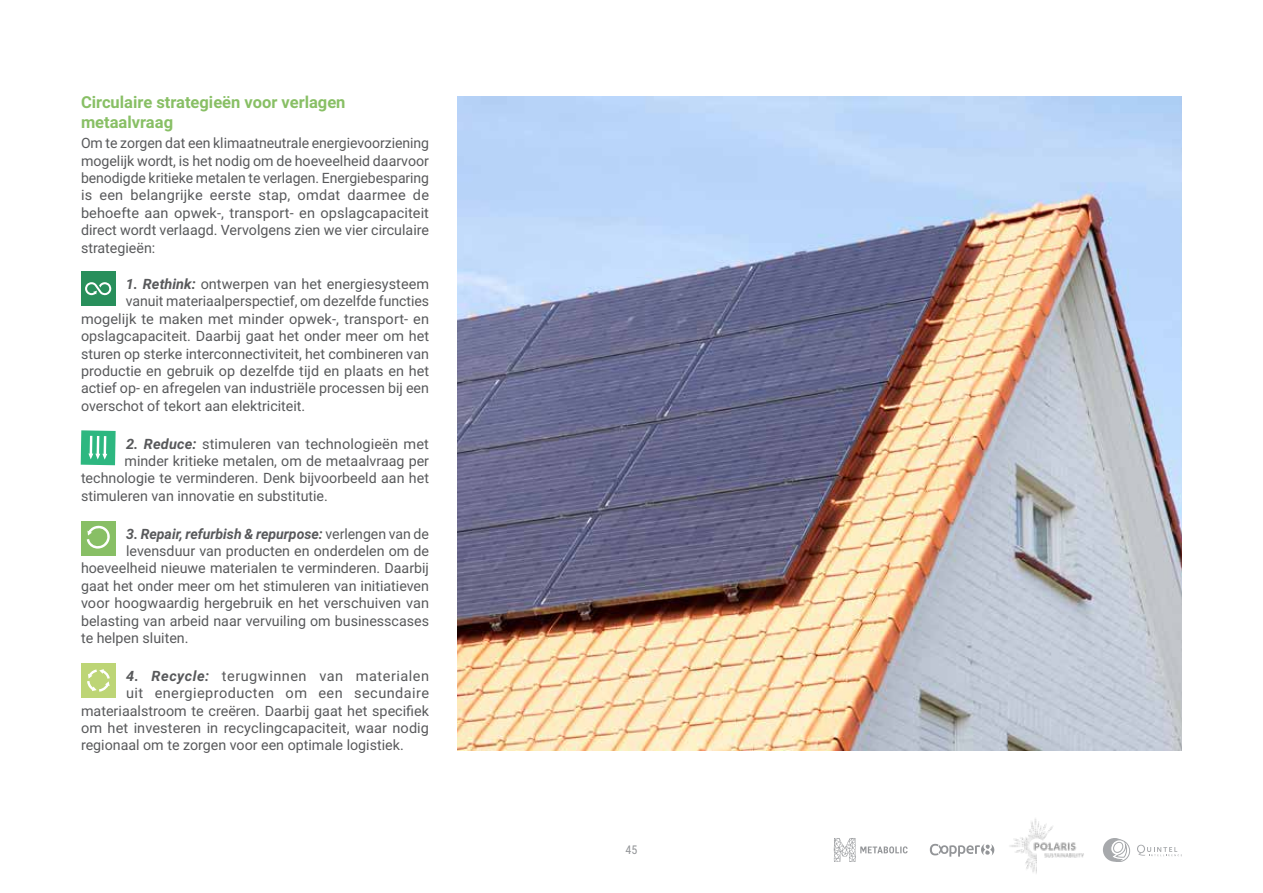
<style>
.page{position:relative;width:1263px;height:893px;background:#fff}
.page>*{position:absolute;margin:0;border:0;box-sizing:border-box;transform-origin:0 0}
.t1{font:700 16.5px/19.5px "Roboto";color:#88bf65}
.t2{font:14.25px/17.4px "Roboto";color:#58595b;text-align:justify}
.t3{font:italic 700 14.25px "Roboto";letter-spacing:-.005em;color:#58595b}
.t4{font:14.25px "Roboto";letter-spacing:.035em;color:#58595b}
.t5{font:14.25px "Roboto";letter-spacing:.03em;color:#58595b}
.t6{font:12px "Roboto Condensed";color:#939598}
.s1{font-weight:700;font-style:italic}
.s2{font-weight:400;font-style:normal}
</style>
<div class="page">
<svg style="left:1103px;top:838px;width:27px;height:24px"></svg>
<svg style="left:1137px;top:845px;width:45px;height:11px"></svg>
<svg style="left:834px;top:838px;width:73px;height:24px"></svg>
<svg style="left:930px;top:844px;width:64px;height:13px"></svg>
<img style="left:1009px;top:818px;width:75px;height:56px">
<div style="left:81px;top:272px;width:34px;height:34px;background:#288f5b"></div>
<svg style="left:85px;top:282px;width:26px;height:13px"></svg>
<svg style="left:81px;top:430px;width:35px;height:35px"></svg>
<div style="left:81px;top:521px;width:35px;height:34px;background:#88bf65"></div>
<svg style="left:87px;top:525px;width:23px;height:24px"></svg>
<div style="left:81px;top:663px;width:35px;height:35px;background:#bdd576"></div>
<svg style="left:87px;top:669px;width:23px;height:23px"></svg>
<img style="left:457px;top:96px;width:725px;height:655px">
<p class="t1" style="left:81px;top:92px;width:266px">Circulaire strategieën voor verlagen metaalvraag</p>
<p class="t2" style="left:81px;top:134px;width:350px">Om te zorgen dat een klimaatneutrale energievoorziening mogelijk wordt, is het nodig om de hoeveelheid daarvoor benodigde kritieke metalen te verlagen. Energiebesparing is een belangrijke eerste stap, omdat daarmee de behoefte aan opwek-, transport- en opslagcapaciteit direct wordt verlaagd. Vervolgens zien we vier circulaire strategieën:</p>
<p class="t2" style="left:126px;top:275px;width:305px"><span class="s1">1. Rethink:</span> ontwerpen van het energiesysteem</p>
<p class="t2" style="left:126px;top:292px;width:305px">vanuit materiaalperspectief, om dezelfde functies</p>
<p class="t2" style="left:81px;top:309px;width:350px">mogelijk te maken met minder opwek-, transport- en</p>
<p class="t2" style="left:81px;top:327px;width:350px">opslagcapaciteit. Daarbij gaat het onder meer om het</p>
<p class="t2" style="left:81px;top:344px;width:350px">sturen op sterke interconnectiviteit, het combineren van</p>
<p class="t2" style="left:81px;top:362px;width:350px">productie en gebruik op dezelfde tijd en plaats en het</p>
<p class="t2" style="left:81px;top:379px;width:350px">actief op- en afregelen van industriële processen bij een</p>
<p class="t2" style="left:81px;top:396px;width:226px">overschot of tekort aan elektriciteit.</p>
<p class="t2" style="left:126px;top:434px;width:304px"><span class="s1">2. Reduce:</span> stimuleren van technologieën met</p>
<p class="t2" style="left:124px;top:452px;width:306px">minder kritieke metalen, om de metaalvraag per</p>
<p class="t2" style="left:81px;top:469px;width:350px">technologie te verminderen. Denk bijvoorbeeld aan het</p>
<p class="t2" style="left:81px;top:486px;width:248px">stimuleren van innovatie en substitutie.</p>
<p class="t3" style="left:126px;top:524px;width:304px">3. Repair, refurbish &amp; repurpose: <span class="s2">verlengen van de</span></p>
<p class="t2" style="left:126px;top:542px;width:304px">levensduur van producten en onderdelen om de</p>
<p class="t2" style="left:81px;top:559px;width:350px">hoeveelheid nieuwe materialen te verminderen. Daarbij</p>
<p class="t2" style="left:81px;top:576px;width:350px">gaat het onder meer om het stimuleren van initiatieven</p>
<p class="t2" style="left:81px;top:594px;width:350px">voor hoogwaardig hergebruik en het verschuiven van</p>
<p class="t2" style="left:81px;top:611px;width:350px">belasting van arbeid naar vervuiling om businesscases</p>
<p class="t2" style="left:81px;top:629px;width:109px">te helpen sluiten.</p>
<p class="t4" style="left:126px;top:666px;width:304px"><span class="s1">4. Recycle:</span> terugwinnen van materialen</p>
<p class="t5" style="left:126px;top:683px;width:304px">uit energieproducten om een secundaire</p>
<p class="t2" style="left:81px;top:701px;width:350px">materiaalstroom te creëren. Daarbij gaat het specifiek</p>
<p class="t2" style="left:81px;top:719px;width:350px">om het investeren in recyclingcapaciteit, waar nodig</p>
<p class="t2" style="left:81px;top:736px;width:324px">regionaal om te zorgen voor een optimale logistiek.</p>
<p class="t6" style="left:625px;top:841px;width:13px">45</p>
</div>
